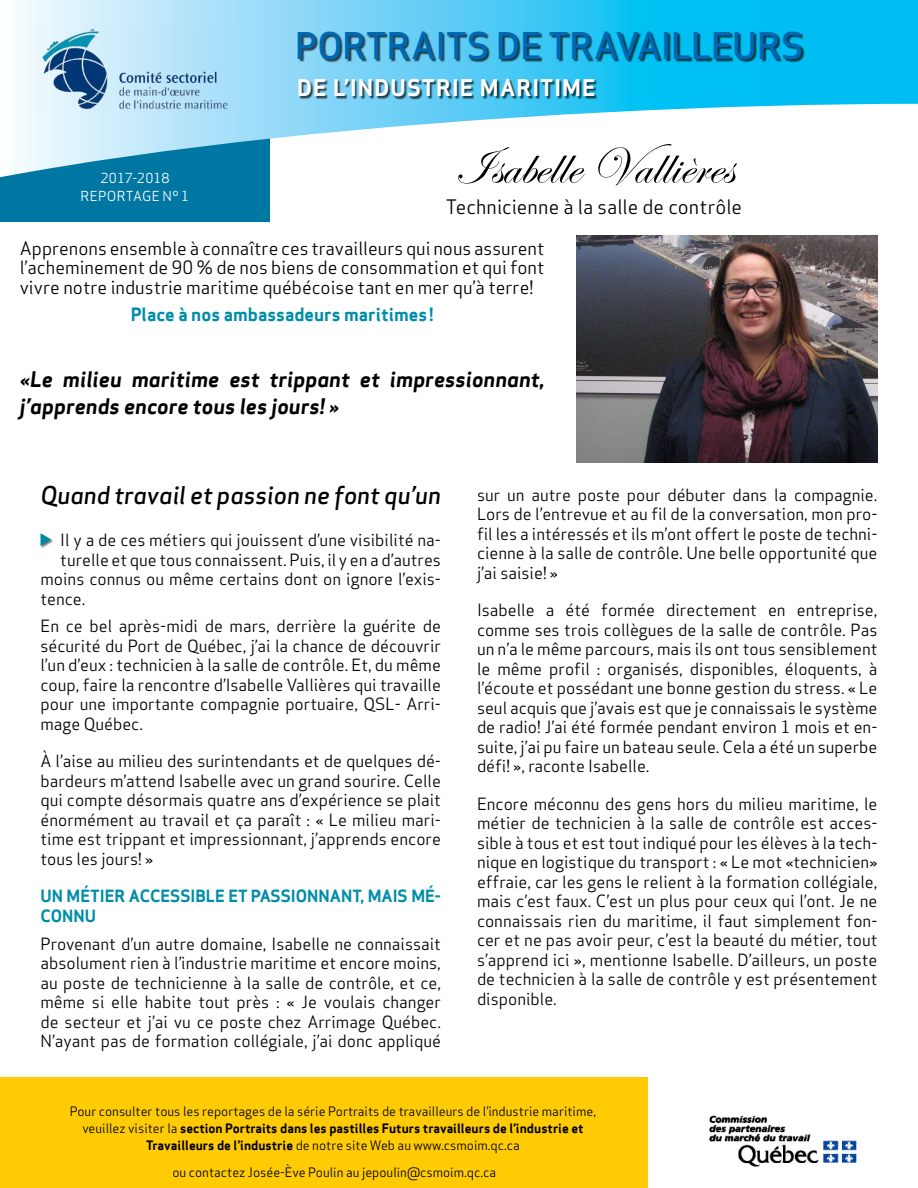
<style>
.page{position:relative;width:918px;height:1188px;background:#fff}
.page>*{position:absolute;margin:0;border:0;box-sizing:border-box;transform-origin:0 0}
.titre_chronique{font:54px "Edwardian Script ITC";letter-spacing:.01em;color:#000}
.t1{font:500 36px "Apex Sans";letter-spacing:-.015em;color:#0067b1}
.texte_courant_noir_d{font:italic 500 24px "Apex Sans";color:#000}
.t2{font:700 22.5px "Apex Sans";letter-spacing:.05em;color:#fff}
.texte_courant_noir_d-2{font:italic 700 21px/27px "Apex Sans";color:#000}
.titre_chronique-2{font:19.5px "Apex Sans";letter-spacing:.005em;color:#000}
.texte_courant_noir_d-3{font:18px/19.5px "Apex Sans";color:#000;text-align:justify}
.texte_courant_noir_d-4{font:700 18px "Apex Sans";color:#008da8}
.texte_courant_noir_d-5{font:16.5px/19.5px "Apex Sans";color:#000;text-align:justify}
.texte_courant_noir_d-6{font:700 16.5px/19.5px "Apex Sans";color:#008da8}
.t3{font:13.5px "Apex Sans";letter-spacing:.015em;color:#fff}
.texte_courant_noir_d-7{font:12.75px "Apex Sans";color:#000}
.texte_courant_noir_d-8{font:700 12.75px "Apex Sans";color:#000}
.s1{font-weight:400}
.s2{font-weight:700}
</style>
<div class="page">
<svg style="left:22px;top:0;width:896px;height:139px;background:#55cff5"></svg>
<div style="left:0;top:1077px;width:648px;height:111px;background:#ffcb05"></div>
<svg style="left:0;top:139px;width:270px;height:83px;background:#2e90b5"></svg>
<svg style="left:270px;top:104px;width:648px;height:35px"></svg>
<div style="left:41px;top:533px;width:13px;height:16px;background:#000;opacity:.5"></div>
<svg style="left:41px;top:533px;width:10px;height:13px"></svg>
<img style="left:577px;top:236px;width:301px;height:226px">
<img style="left:709px;top:1115px;width:148px;height:52px">
<div style="left:299px;top:32px;width:506px;height:31px;background:#000;opacity:.7"></div>
<div style="left:299px;top:80px;width:299px;height:20px;background:#000;opacity:.7"></div>
<img style="left:38px;top:26px;width:194px;height:85px">
<p class="t1" style="left:295px;top:14px;width:510px">PORTRAITS DE TRAVAILLEURS</p>
<p class="t2" style="left:297px;top:73px;width:300px">DE L’INDUSTRIE MARITIME</p>
<p class="titre_chronique" style="left:454px;top:136px;width:281px">Isabelle Vallières</p>
<p class="titre_chronique-2" style="left:446px;top:191px;width:298px">Technicienne à la salle de contrôle</p>
<p class="texte_courant_noir_d-3" style="left:20px;top:236px;width:526px">Apprenons ensemble à connaître ces travailleurs qui nous assurent l’acheminement de 90 % de nos biens de consommation et qui font vivre notre industrie maritime québécoise tant en mer qu’à terre!</p>
<p class="texte_courant_noir_d-4" style="left:131px;top:303px;width:304px">Place à nos ambassadeurs maritimes !</p>
<p class="t3" style="left:100px;top:167px;width:71px">2017-2018</p>
<p class="t3" style="left:81px;top:185px;width:110px">REPORTAGE Nº 1</p>
<p class="texte_courant_noir_d-2" style="left:20px;top:365px;width:526px">«Le milieu maritime est trippant et impressionnant, j’apprends encore tous les jours! »</p>
<p class="texte_courant_noir_d" style="left:40px;top:474px;width:402px">Quand travail et passion ne font qu’un</p>
<p class="texte_courant_noir_d-5" style="left:60px;top:529px;width:382px">Il y a de ces métiers qui jouissent d’une visibilité na-</p>
<p class="texte_courant_noir_d-5" style="left:60px;top:548px;width:382px">turelle et que tous connaissent. Puis, il y en a d’autres</p>
<p class="texte_courant_noir_d-5" style="left:40px;top:568px;width:402px">moins connus ou même certains dont on ignore l’exis-</p>
<p class="texte_courant_noir_d-5" style="left:40px;top:587px;width:46px">tence.</p>
<p class="texte_courant_noir_d-5" style="left:40px;top:615px;width:402px">En ce bel après-midi de mars, derrière la guérite de sécurité du Port de Québec, j’ai la chance de découvrir l’un d’eux : technicien à la salle de contrôle. Et, du même coup, faire la rencontre d’Isabelle Vallières qui travaille pour une importante compagnie portuaire, QSL- Arri&shy;mage Québec.</p>
<p class="texte_courant_noir_d-5" style="left:40px;top:750px;width:402px">À l’aise au milieu des surintendants et de quelques dé&shy;bardeurs m’attend Isabelle avec un grand sourire. Celle qui compte désormais quatre ans d’expérience se plait énormément au travail et ça paraît : « Le milieu mari&shy;time est trippant et impressionnant, j’apprends encore tous les jours! »</p>
<p class="texte_courant_noir_d-6" style="left:40px;top:886px;width:402px">UN MÉTIER ACCESSIBLE ET PASSIONNANT, MAIS MÉ-<br>CONNU</p>
<p class="texte_courant_noir_d-5" style="left:40px;top:932px;width:402px">Provenant d’un autre domaine, Isabelle ne connaissait absolument rien à l’industrie maritime et encore moins, au poste de technicienne à la salle de contrôle, et ce, même si elle habite tout près : « Je voulais changer de secteur et j’ai vu ce poste chez Arrimage Québec.<br>N’ayant pas de formation collégiale, j’ai donc appliqué</p>
<p class="texte_courant_noir_d-5" style="left:477px;top:483px;width:402px">sur un autre poste pour débuter dans la compagnie.<br>Lors de l’entrevue et au fil de la conversation, mon pro&shy;fil les a intéressés et ils m’ont offert le poste de techni&shy;cienne à la salle de contrôle. Une belle opportunité que j’ai saisie! »</p>
<p class="texte_courant_noir_d-5" style="left:477px;top:599px;width:402px">Isabelle a été formée directement en entreprise, comme ses trois collègues de la salle de contrôle. Pas un n’a le même parcours, mais ils ont tous sensiblement le même profil : organisés, disponibles, éloquents, à l’écoute et possédant une bonne gestion du stress. « Le seul acquis que j’avais est que je connaissais le système de radio! J’ai été formée pendant environ 1 mois et en&shy;suite, j’ai pu faire un bateau seule. Cela a été un superbe défi! », raconte Isabelle.</p>
<p class="texte_courant_noir_d-5" style="left:477px;top:792px;width:402px">Encore méconnu des gens hors du milieu maritime, le métier de technicien à la salle de contrôle est acces&shy;sible à tous et est tout indiqué pour les élèves à la tech&shy;nique en logistique du transport : « Le mot «technicien» effraie, car les gens le relient à la formation collégiale, mais c’est faux. C’est un plus pour ceux qui l’ont. Je ne connaissais rien du maritime, il faut simplement fon&shy;cer et ne pas avoir peur, c’est la beauté du métier, tout s’apprend ici », mentionne Isabelle. D’ailleurs, un poste de technicien à la salle de contrôle y est présentement disponible.</p>
<p class="texte_courant_noir_d-7" style="left:70px;top:1101px;width:528px">Pour consulter tous les reportages de la série Portraits de travailleurs de l’industrie maritime,</p>
<p class="texte_courant_noir_d-8" style="left:82px;top:1120px;width:503px"><span class="s1">veuillez visiter la</span> section Portraits dans les pastilles Futurs travailleurs de l’industrie et</p>
<p class="texte_courant_noir_d-7" style="left:146px;top:1135px;width:375px"><span class="s2">Travailleurs de l’industrie</span> de notre site Web au www.csmoim.qc.ca</p>
<p class="texte_courant_noir_d-7" style="left:172px;top:1162px;width:325px">ou contactez Josée-Ève Poulin au jepoulin@csmoim.qc.ca</p>
</div>
